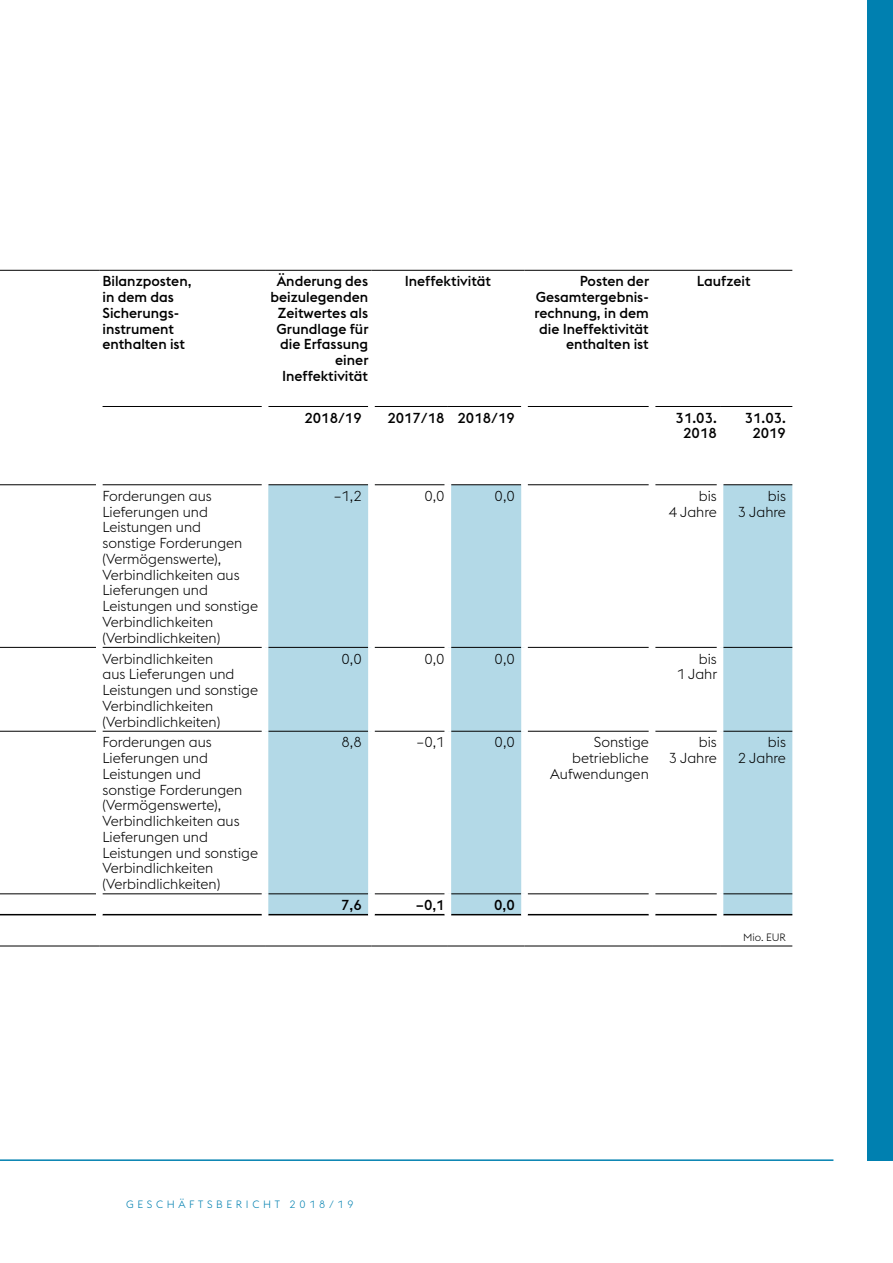
<style>
.page{position:relative;width:893px;height:1263px;background:#fff}
.page>*{position:absolute;margin:0;border:0;box-sizing:border-box;transform-origin:0 0}
.t1{font:300 14.25px/15.8px "voestalpine";color:#000;text-align:right}
.t2{font:500 14.25px/15.8px "voestalpine";color:#000;text-align:right}
.t3{font:300 10.5px "voestalpine";letter-spacing:.35em;color:#0080b0}
.t4{font:300 10.5px "voestalpine";color:#000}
</style>
<div class="page">
<div style="left:867px;top:0;width:26px;height:1161px;background:#0080b0"></div>
<hr style="left:0;top:1159px;width:833px;height:2px;background:#0080b0">
<svg style="left:268px;top:485px;width:524px;height:429px"></svg>
<hr style="left:0;top:484px;width:96px;height:1px;background:#000">
<hr style="left:102px;top:484px;width:160px;height:1px;background:#000">
<hr style="left:268px;top:484px;width:100px;height:1px;background:#000">
<hr style="left:375px;top:484px;width:70px;height:1px;background:#000">
<hr style="left:451px;top:484px;width:70px;height:1px;background:#000">
<hr style="left:0;top:647px;width:96px;height:1px;background:#000">
<hr style="left:102px;top:647px;width:160px;height:1px;background:#000">
<hr style="left:268px;top:647px;width:100px;height:1px;background:#000">
<hr style="left:375px;top:647px;width:70px;height:1px;background:#000">
<hr style="left:451px;top:647px;width:70px;height:1px;background:#000">
<hr style="left:0;top:731px;width:96px;height:1px;background:#000">
<hr style="left:102px;top:731px;width:160px;height:1px;background:#000">
<hr style="left:268px;top:731px;width:100px;height:1px;background:#000">
<hr style="left:375px;top:731px;width:70px;height:1px;background:#000">
<hr style="left:451px;top:731px;width:70px;height:1px;background:#000">
<hr style="left:0;top:893px;width:96px;height:1px;background:#000">
<hr style="left:102px;top:893px;width:160px;height:1px;background:#000">
<hr style="left:268px;top:893px;width:100px;height:1px;background:#000">
<hr style="left:375px;top:893px;width:70px;height:1px;background:#000">
<hr style="left:451px;top:893px;width:70px;height:1px;background:#000">
<hr style="left:528px;top:484px;width:121px;height:1px;background:#000">
<hr style="left:655px;top:484px;width:62px;height:1px;background:#000">
<hr style="left:723px;top:484px;width:69px;height:1px;background:#000">
<hr style="left:528px;top:647px;width:121px;height:1px;background:#000">
<hr style="left:655px;top:647px;width:62px;height:1px;background:#000">
<hr style="left:723px;top:647px;width:69px;height:1px;background:#000">
<hr style="left:528px;top:731px;width:121px;height:1px;background:#000">
<hr style="left:655px;top:731px;width:62px;height:1px;background:#000">
<hr style="left:723px;top:731px;width:69px;height:1px;background:#000">
<hr style="left:528px;top:893px;width:121px;height:1px;background:#000">
<hr style="left:655px;top:893px;width:62px;height:1px;background:#000">
<hr style="left:723px;top:893px;width:69px;height:1px;background:#000">
<hr style="left:0;top:270px;width:99px;height:1px;background:#000">
<hr style="left:99px;top:270px;width:166px;height:1px;background:#000">
<hr style="left:265px;top:270px;width:106px;height:1px;background:#000">
<hr style="left:371px;top:270px;width:77px;height:1px;background:#000">
<hr style="left:448px;top:270px;width:76px;height:1px;background:#000">
<hr style="left:524px;top:270px;width:128px;height:1px;background:#000">
<hr style="left:652px;top:270px;width:68px;height:1px;background:#000">
<hr style="left:720px;top:270px;width:72px;height:1px;background:#000">
<hr style="left:102px;top:406px;width:160px;height:1px;background:#000">
<hr style="left:268px;top:406px;width:100px;height:1px;background:#000">
<hr style="left:375px;top:406px;width:73px;height:1px;background:#000">
<hr style="left:448px;top:406px;width:73px;height:1px;background:#000">
<hr style="left:528px;top:406px;width:121px;height:1px;background:#000">
<hr style="left:655px;top:406px;width:65px;height:1px;background:#000">
<hr style="left:720px;top:406px;width:72px;height:1px;background:#000">
<hr style="left:0;top:946px;width:99px;height:1px;background:#000">
<hr style="left:99px;top:946px;width:166px;height:1px;background:#000">
<hr style="left:265px;top:946px;width:106px;height:1px;background:#000">
<hr style="left:371px;top:946px;width:77px;height:1px;background:#000">
<hr style="left:448px;top:946px;width:76px;height:1px;background:#000">
<hr style="left:524px;top:946px;width:128px;height:1px;background:#000">
<hr style="left:652px;top:946px;width:68px;height:1px;background:#000">
<hr style="left:720px;top:946px;width:72px;height:1px;background:#000">
<hr style="left:0;top:914px;width:96px;height:1px;background:#000">
<hr style="left:102px;top:914px;width:160px;height:1px;background:#000">
<hr style="left:268px;top:914px;width:100px;height:1px;background:#000">
<hr style="left:375px;top:914px;width:70px;height:1px;background:#000">
<hr style="left:451px;top:914px;width:70px;height:1px;background:#000">
<hr style="left:528px;top:914px;width:121px;height:1px;background:#000">
<hr style="left:655px;top:914px;width:62px;height:1px;background:#000">
<hr style="left:723px;top:914px;width:69px;height:1px;background:#000">
<div style="left:368px;top:485px;width:7px;height:162px;background:#fff"></div>
<div style="left:445px;top:485px;width:6px;height:162px;background:#fff"></div>
<div style="left:521px;top:485px;width:7px;height:162px;background:#fff"></div>
<div style="left:649px;top:485px;width:6px;height:162px;background:#fff"></div>
<div style="left:717px;top:485px;width:6px;height:162px;background:#fff"></div>
<div style="left:368px;top:647px;width:7px;height:84px;background:#fff"></div>
<div style="left:445px;top:647px;width:6px;height:84px;background:#fff"></div>
<div style="left:521px;top:647px;width:7px;height:84px;background:#fff"></div>
<div style="left:649px;top:647px;width:6px;height:84px;background:#fff"></div>
<div style="left:717px;top:647px;width:6px;height:84px;background:#fff"></div>
<div style="left:368px;top:731px;width:7px;height:163px;background:#fff"></div>
<div style="left:445px;top:731px;width:6px;height:163px;background:#fff"></div>
<div style="left:521px;top:731px;width:7px;height:163px;background:#fff"></div>
<div style="left:649px;top:731px;width:6px;height:163px;background:#fff"></div>
<div style="left:717px;top:731px;width:6px;height:163px;background:#fff"></div>
<div style="left:368px;top:894px;width:7px;height:21px;background:#fff"></div>
<div style="left:445px;top:894px;width:6px;height:21px;background:#fff"></div>
<div style="left:521px;top:894px;width:7px;height:21px;background:#fff"></div>
<div style="left:649px;top:894px;width:6px;height:21px;background:#fff"></div>
<div style="left:717px;top:894px;width:6px;height:21px;background:#fff"></div>
<p class="t2" style="left:102px;top:273px;width:91px;text-align:left">Bilanzposten, in dem das<br>Sicherungs&shy;instrument enthalten ist</p>
<p class="t2" style="left:270px;top:273px;width:100px">Änderung des beizulegenden<br>Zeitwertes als<br>Grundlage für die Erfassung einer<br>Ineffektivität</p>
<p class="t2" style="left:405px;top:273px;width:88px">Ineffektivität</p>
<p class="t2" style="left:534px;top:273px;width:116px">Posten der<br>Gesamtergebnis&shy;rechnung, in dem die Ineffektivität enthalten ist</p>
<p class="t2" style="left:697px;top:273px;width:55px">Laufzeit</p>
<p class="t2" style="left:304px;top:410px;width:59px">2018/19</p>
<p class="t2" style="left:387px;top:410px;width:129px">2017/18 2018/19</p>
<p class="t2" style="left:676px;top:410px;width:43px;text-align:center">31.03.<br>2018</p>
<p class="t2" style="left:745px;top:410px;width:43px;text-align:center">31.03.<br>2019</p>
<p class="t1" style="left:102px;top:488px;width:157px;text-align:left">Forderungen aus<br>Lieferungen und<br>Leistungen und sonstige Forderungen (Vermögenswerte),<br>Verbindlichkeiten aus<br>Lieferungen und<br>Leistungen und sonstige<br>Verbindlichkeiten (Verbindlichkeiten)</p>
<p class="t1" style="left:334px;top:488px;width:30px">–1,2</p>
<p class="t1" style="left:424px;top:488px;width:22px">0,0</p>
<p class="t1" style="left:495px;top:488px;width:22px">0,0</p>
<p class="t1" style="left:669px;top:488px;width:50px">bis<br>4 Jahre</p>
<p class="t1" style="left:738px;top:488px;width:50px">bis<br>3 Jahre</p>
<p class="t1" style="left:102px;top:651px;width:157px;text-align:left">Verbindlichkeiten<br>aus Lieferungen und<br>Leistungen und sonstige<br>Verbindlichkeiten (Verbindlichkeiten)</p>
<p class="t1" style="left:341px;top:651px;width:22px">0,0</p>
<p class="t1" style="left:424px;top:651px;width:22px">0,0</p>
<p class="t1" style="left:495px;top:651px;width:22px">0,0</p>
<p class="t1" style="left:677px;top:651px;width:42px">bis<br>1 Jahr</p>
<p class="t1" style="left:102px;top:734px;width:157px;text-align:left">Forderungen aus<br>Lieferungen und<br>Leistungen und sonstige Forderungen (Vermögenswerte),<br>Verbindlichkeiten aus<br>Lieferungen und<br>Leistungen und sonstige<br>Verbindlichkeiten (Verbindlichkeiten)</p>
<p class="t1" style="left:341px;top:734px;width:22px">8,8</p>
<p class="t1" style="left:417px;top:734px;width:30px">–0,1</p>
<p class="t1" style="left:495px;top:734px;width:22px">0,0</p>
<p class="t1" style="left:550px;top:734px;width:100px">Sonstige betriebliche<br>Aufwendungen</p>
<p class="t1" style="left:669px;top:734px;width:50px">bis<br>3 Jahre</p>
<p class="t1" style="left:738px;top:734px;width:50px">bis<br>2 Jahre</p>
<p class="t2" style="left:341px;top:897px;width:22px">7,6</p>
<p class="t2" style="left:416px;top:897px;width:30px">–0,1</p>
<p class="t2" style="left:494px;top:897px;width:22px">0,0</p>
<p class="t4" style="left:743px;top:931px;width:44px">Mio. EUR</p>
<p class="t3" style="left:126px;top:1198px;width:229px">GESCHÄFTSBERICHT 2018/19</p>
</div>
